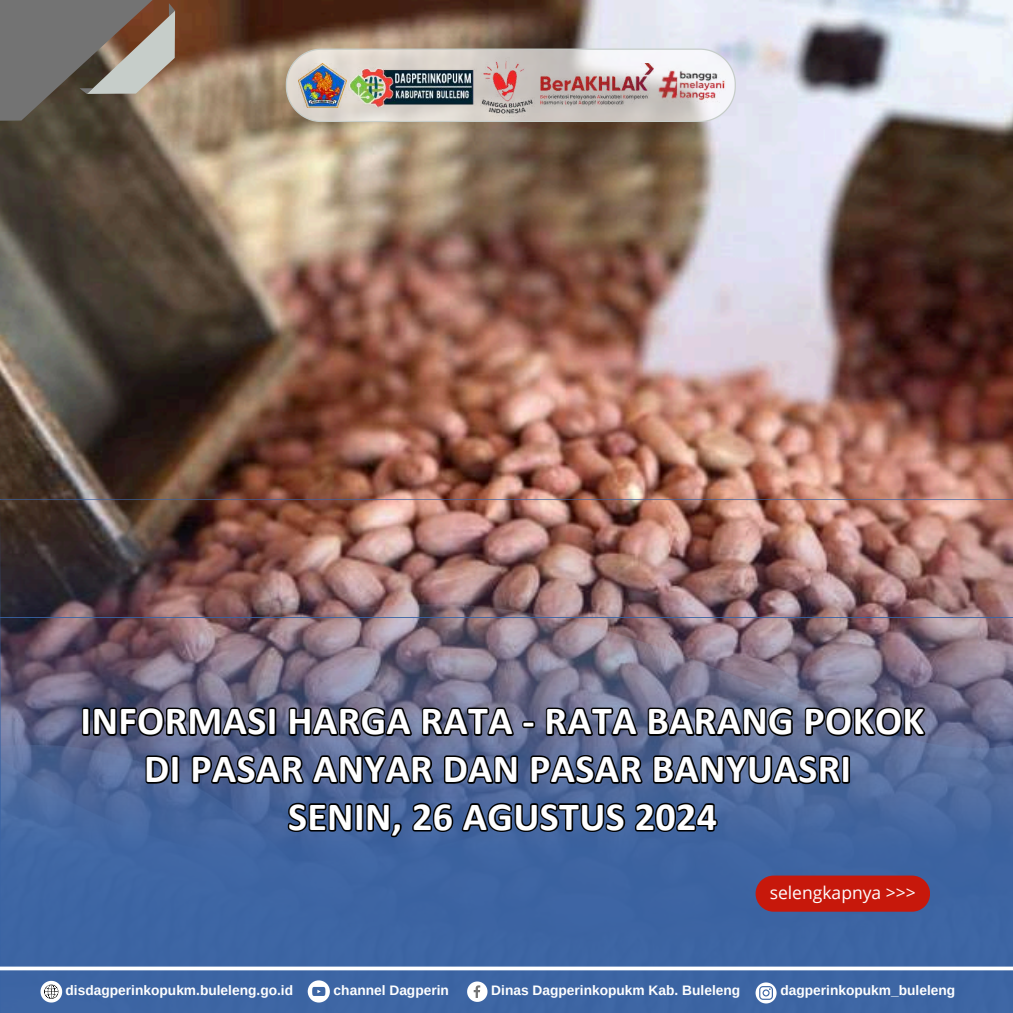
<style>
.page{position:relative;width:1013px;height:1013px;background:#fff}
.page>*{position:absolute;margin:0;border:0;box-sizing:border-box;transform-origin:0 0}
.t1{font:700 40px/47.8px "Calibri";letter-spacing:.01em;color:#fff;text-align:center}
.t2{font:17.5px "Open Sans";color:#fff}
.t3{font:700 13.75px "Arimo";color:#fff}
</style>
<div class="page">
<img style="left:0;top:0;width:1012px;height:500px">
<img style="left:0;top:500px;width:1012px;height:118px">
<svg style="left:0;top:618px;width:1012px;height:394px;background:#536998"></svg>
<svg style="left:467px;top:981px;width:20px;height:20px"></svg>
<svg style="left:40px;top:980px;width:22px;height:22px"></svg>
<svg style="left:308px;top:980px;width:22px;height:22px"></svg>
<svg style="left:755px;top:982px;width:21px;height:21px"></svg>
<svg style="left:0;top:966px;width:1012px;height:4px"></svg>
<svg style="left:286px;top:49px;width:450px;height:73px;background:#d8d3ce"></svg>
<img style="left:298px;top:63px;width:48px;height:44px">
<img style="left:348px;top:67px;width:127px;height:41px">
<img style="left:540px;top:63px;width:110px;height:43px">
<img style="left:650px;top:63px;width:83px;height:47px">
<svg style="left:755px;top:875px;width:175px;height:36px;background:#be1c14"></svg>
<svg style="left:0;top:0;width:175px;height:122px;background:#7c756d"></svg>
<img style="left:475px;top:58px;width:63px;height:59px">
<svg style="left:79px;top:695px;width:848px;height:144px;background:#425174"></svg>
<h1 class="t1" style="left:81px;top:700px;width:845px">INFORMASI HARGA RATA - RATA BARANG POKOK<br>DI PASAR ANYAR DAN PASAR BANYUASRI<br>SENIN, 26 AGUSTUS 2024</h1>
<p class="t2" style="left:769px;top:880px;width:148px">selengkapnya &gt;&gt;&gt;</p>
<p class="t3" style="left:66px;top:983px;width:229px">disdagperinkopukm.buleleng.go.id</p>
<p class="t3" style="left:333px;top:982px;width:117px">channel Dagperin</p>
<p class="t3" style="left:491px;top:983px;width:250px">Dinas Dagperinkopukm Kab. Buleleng</p>
<p class="t3" style="left:780px;top:983px;width:176px">dagperinkopukm_buleleng</p>
</div>
